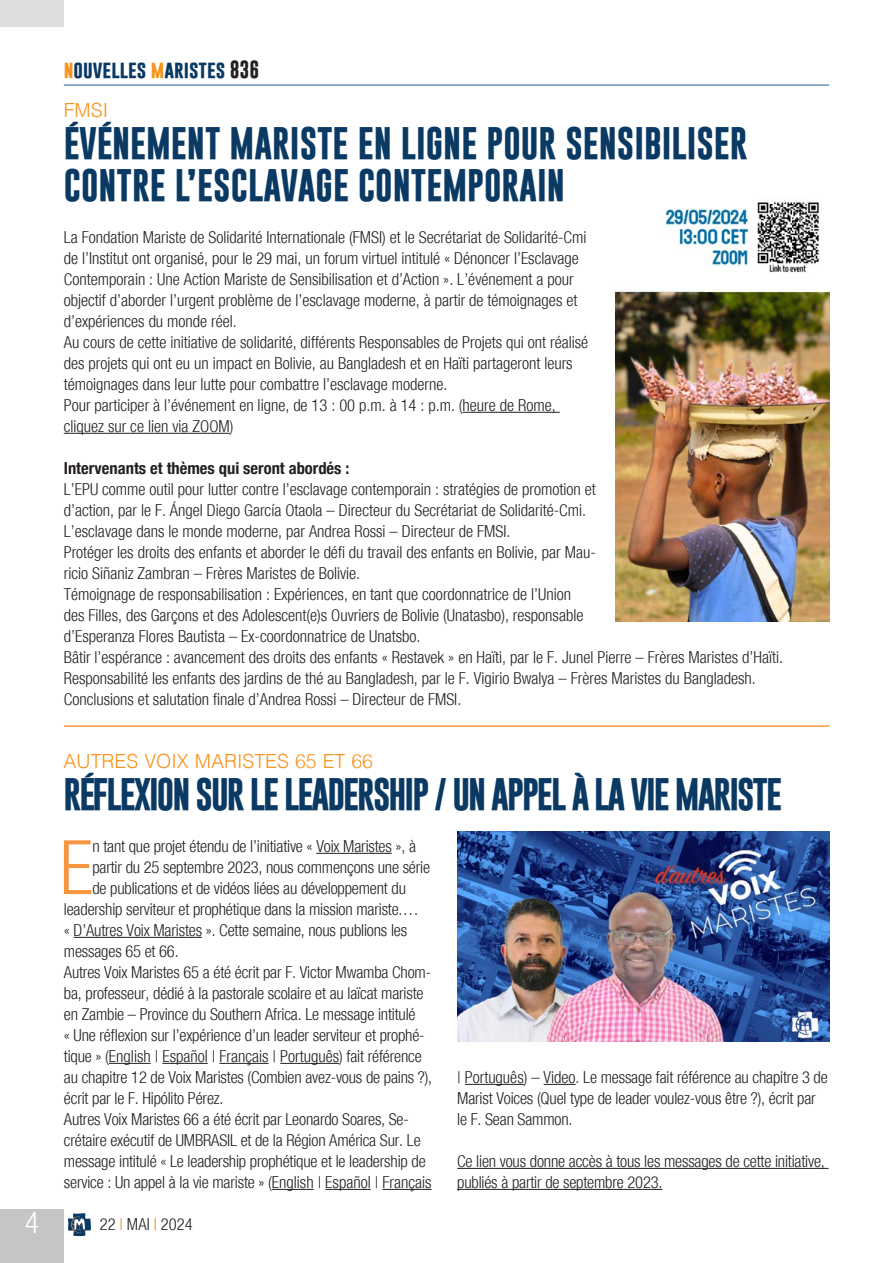
<style>
.page{position:relative;width:893px;height:1263px;background:#fff}
.page>*{position:absolute;margin:0;border:0;box-sizing:border-box;transform-origin:0 0}
.Testo_normal{font:300 condensed 75.3px "Helvetica Neue";color:#f79641}
.Titolo{font:700 33px/42px "Gobold";color:#0a3963}
.Titolo-2{font:700 33px "Gobold";letter-spacing:-.06em;color:#0a3963}
.t1{font:300 condensed 30px "Helvetica Neue";color:#fff}
.Titolo-3{font:300 19.5px "Helvetica";color:#f7931d}
.t2{font:700 18px "Gobold";color:#0a3963}
.Testo_normal-2{font:300 condensed 16.5px/21px "Helvetica Neue";color:#231f20}
.Testo_normal-3{font:700 condensed 16.5px "Helvetica Neue";color:#231f20}
.s1{color:#f7931d}
.s2{color:#231f20}
</style>
<div class="page">
<div style="left:0;top:1209px;width:64px;height:54px;background:#c4c5c4"></div>
<hr style="left:64px;top:85px;width:765px;height:1px;background:#175d9e">
<svg style="left:68px;top:1213px;width:23px;height:23px"></svg>
<div style="left:0;top:0;width:64px;height:27px;background:#dddede"></div>
<hr style="left:316px;top:853px;width:76px;height:1px;background:#231f20">
<hr style="left:74px;top:937px;width:128px;height:1px;background:#231f20">
<hr style="left:109px;top:1063px;width:42px;height:1px;background:#231f20">
<hr style="left:162px;top:1063px;width:46px;height:1px;background:#231f20">
<hr style="left:219px;top:1063px;width:50px;height:1px;background:#231f20">
<hr style="left:280px;top:1063px;width:59px;height:1px;background:#231f20">
<hr style="left:272px;top:1189px;width:42px;height:1px;background:#231f20">
<hr style="left:325px;top:1189px;width:46px;height:1px;background:#231f20">
<hr style="left:382px;top:1189px;width:50px;height:1px;background:#231f20">
<hr style="left:465px;top:1084px;width:59px;height:1px;background:#231f20">
<hr style="left:544px;top:1084px;width:32px;height:1px;background:#231f20">
<hr style="left:457px;top:1168px;width:371px;height:1px;background:#231f20">
<hr style="left:457px;top:1189px;width:205px;height:1px;background:#231f20">
<img style="left:457px;top:831px;width:372px;height:210px">
<hr style="left:463px;top:412px;width:97px;height:1px;background:#231f20">
<hr style="left:64px;top:433px;width:166px;height:1px;background:#231f20">
<img style="left:615px;top:202px;width:214px;height:419px">
<hr style="left:64px;top:725px;width:765px;height:2px;background:#f79641">
<h3 class="t1" style="left:25px;top:1205px;width:16px">4</h3>
<p class="t2" style="left:64px;top:57px;width:197px"><span class="s1">n</span>ouvelles <span class="s1">m</span>aristes <span class="s2">836</span></p>
<p class="Titolo-3" style="left:64px;top:93px;width:46px">FMSI</p>
<p class="Titolo" style="left:64px;top:122px;width:685px">ÉVÉNEMENT MARISTE EN LIGNE POUR SENSIBILISER<br>CONTRE L’ESCLAVAGE CONTEMPORAIN</p>
<p class="Testo_normal-2" style="left:64px;top:227px;width:524px">La Fondation Mariste de Solidarité Internationale (FMSI) et le Secrétariat de Solidarité-Cmi de l’Institut ont organisé, pour le 29 mai, un forum virtuel intitulé « Dénoncer l’Esclavage Contemporain : Une Action Mariste de Sensibilisation et d’Action ». L’événement a pour objectif d’aborder l’urgent problème de l’esclavage moderne, à partir de témoignages et d’expériences du monde réel.</p>
<p class="Testo_normal-2" style="left:64px;top:332px;width:526px">Au cours de cette initiative de solidarité, différents Responsables de Projets qui ont réalisé des projets qui ont eu un impact en Bolivie, au Bangladesh et en Haïti partageront leurs témoignages dans leur lutte pour combattre l’esclavage moderne.</p>
<p class="Testo_normal-2" style="left:64px;top:395px;width:493px">Pour participer à l’événement en ligne, de 13 : 00 p.m. à 14 : p.m. (heure de Rome, cliquez sur ce lien via ZOOM)</p>
<p class="Testo_normal-3" style="left:64px;top:454px;width:287px">Intervenants et thèmes qui seront abordés :</p>
<p class="Testo_normal-2" style="left:64px;top:479px;width:533px">L’EPU comme outil pour lutter contre l’esclavage contemporain : stratégies de promotion et d’action, par le F. Ángel Diego García Otaola – Directeur du Secrétariat de Solidarité-Cmi.</p>
<p class="Testo_normal-2" style="left:64px;top:521px;width:448px">L’esclavage dans le monde moderne, par Andrea Rossi – Directeur de FMSI.</p>
<p class="Testo_normal-2" style="left:64px;top:542px;width:534px">Protéger les droits des enfants et aborder le défi du travail des enfants en Bolivie, par Mau&shy;ricio Siñaniz Zambran – Frères Maristes de Bolivie.</p>
<p class="Testo_normal-2" style="left:64px;top:584px;width:521px">Témoignage de responsabilisation : Expériences, en tant que coordonnatrice de l’Union des Filles, des Garçons et des Adolescent(e)s Ouvriers de Bolivie (Unatasbo), responsable d’Esperanza Flores Bautista – Ex-coordonnatrice de Unatsbo.</p>
<p class="Testo_normal-2" style="left:64px;top:647px;width:721px">Bâtir l’espérance : avancement des droits des enfants « Restavek » en Haïti, par le F. Junel Pierre – Frères Maristes d’Haïti.</p>
<p class="Testo_normal-2" style="left:64px;top:668px;width:694px">Responsabilité les enfants des jardins de thé au Bangladesh, par le F. Vigirio Bwalya – Frères Maristes du Bangladesh.</p>
<p class="Testo_normal-2" style="left:64px;top:689px;width:399px">Conclusions et salutation finale d’Andrea Rossi – Directeur de FMSI.</p>
<p class="Titolo-3" style="left:64px;top:744px;width:311px">AUTRES VOIX MARISTES 65 ET 66</p>
<p class="Titolo-2" style="left:64px;top:773px;width:720px">RÉFLEXION SUR LE LEADERSHIP / UN APPEL À LA VIE MARISTE</p>
<p class="Testo_normal" style="left:60px;top:824px;width:35px">E</p>
<p class="Testo_normal-2" style="left:92px;top:836px;width:325px">n tant que projet étendu de l’initiative « Voix Maristes », à</p>
<p class="Testo_normal-2" style="left:92px;top:857px;width:339px">partir du 25 septembre 2023, nous commençons une série</p>
<p class="Testo_normal-2" style="left:92px;top:878px;width:315px">de publications et de vidéos liées au développement du</p>
<p class="Testo_normal-2" style="left:64px;top:899px;width:356px">leadership serviteur et prophétique dans la mission mariste.…</p>
<p class="Testo_normal-2" style="left:64px;top:920px;width:345px">« D’Autres Voix Maristes ». Cette semaine, nous publions les</p>
<p class="Testo_normal-2" style="left:64px;top:941px;width:116px">messages 65 et 66.</p>
<p class="Testo_normal-2" style="left:64px;top:962px;width:370px">Autres Voix Maristes 65 a été écrit par F. Victor Mwamba Chom&shy;ba, professeur, dédié à la pastorale scolaire et au laïcat mariste en Zambie – Province du Southern Africa. Le message intitulé<br>« Une réflexion sur l’expérience d’un leader serviteur et prophé&shy;tique » (English | Español | Français | Português) fait référence au chapitre 12 de Voix Maristes (Combien avez-vous de pains ?), écrit par le F. Hipólito Pérez.</p>
<p class="Testo_normal-2" style="left:64px;top:1109px;width:369px">Autres Voix Maristes 66 a été écrit par Leonardo Soares, Se&shy;crétaire exécutif de UMBRASIL et de la Région América Sur. Le message intitulé « Le leadership prophétique et le leadership de service : Un appel à la vie mariste » (English | Español | Français</p>
<p class="Testo_normal-2" style="left:457px;top:1067px;width:372px">| Português) – Video. Le message fait référence au chapitre 3 de<br>Marist Voices (Quel type de leader voulez-vous être ?), écrit par le F. Sean Sammon.</p>
<p class="Testo_normal-2" style="left:457px;top:1151px;width:369px">Ce lien vous donne accès à tous les messages de cette initiative, publiés à partir de septembre 2023.</p>
<p class="Testo_normal-2" style="left:100px;top:1214px;width:94px">22 <span class="s1">I</span> MAI <span class="s1">I</span> 2024</p>
</div>
